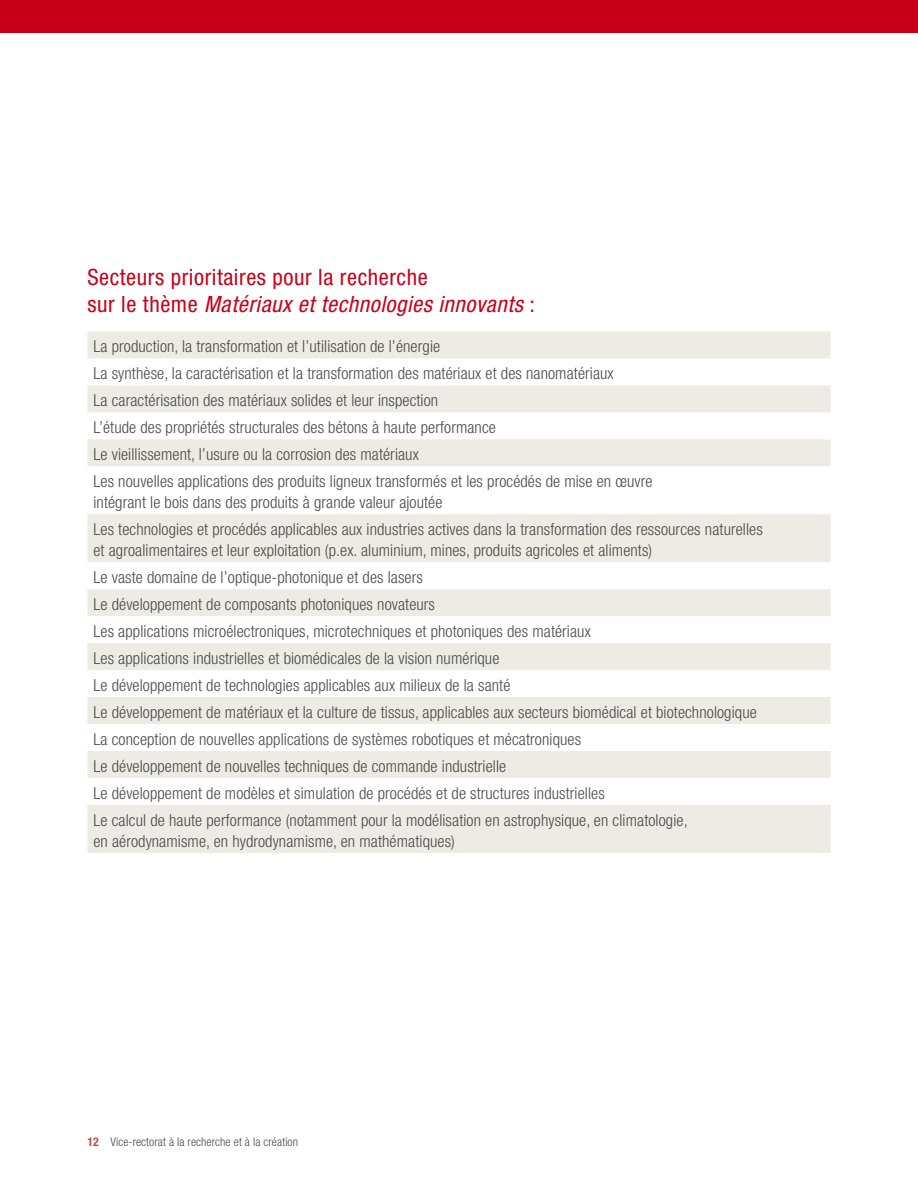
<style>
.page{position:relative;width:918px;height:1188px;background:#fff}
.page>*{position:absolute;margin:0;border:0;box-sizing:border-box;transform-origin:0 0}
.t1{font:condensed 22.5px/27px "Helvetica Neue";color:#c90019}
.t2{font:300 condensed 16.5px/27px "Helvetica Neue";letter-spacing:.005em;color:#4b4b4d}
.t3{font:300 condensed 12px "Helvetica Neue";letter-spacing:.005em;color:#4b4b4d}
.s1{font-style:italic}
.s2{font-weight:700;color:#be4b44}
</style>
<div class="page">
<svg style="left:87px;top:331px;width:744px;height:522px;fill:#eeebe5"></svg>
<div style="left:0;top:0;width:918px;height:33px;background:#c90019"></div>
<h1 class="t1" style="left:87px;top:263px;width:449px">Secteurs prioritaires pour la recherche<br>sur le thème <span class="s1">Matériaux et technologies innovants</span> :</h1>
<p class="t2" style="left:93px;top:333px;width:561px">La production, la transformation et l’utilisation de l’énergie<br>La synthèse, la caractérisation et la transformation des matériaux et des nanomatériaux<br>La caractérisation des matériaux solides et leur inspection<br>L’étude des propriétés structurales des bétons à haute performance<br>Le vieillissement, l’usure ou la corrosion des matériaux<br>Les nouvelles applications des produits ligneux transformés et les procédés de mise en œuvre</p>
<p class="t2" style="left:93px;top:489px;width:671px">intégrant le bois dans des produits à grande valeur ajoutée<br>Les technologies et procédés applicables aux industries actives dans la transformation des ressources naturelles</p>
<p class="t2" style="left:93px;top:537px;width:665px">et agroalimentaires et leur exploitation (p.ex. aluminium, mines, produits agricoles et aliments)<br>Le vaste domaine de l’optique-photonique et des lasers<br>Le développement de composants photoniques novateurs<br>Les applications microélectroniques, microtechniques et photoniques des matériaux<br>Les applications industrielles et biomédicales de la vision numérique<br>Le développement de technologies applicables aux milieux de la santé<br>Le développement de matériaux et la culture de tissus, applicables aux secteurs biomédical et biotechnologique La conception de nouvelles applications de systèmes robotiques et mécatroniques<br>Le développement de nouvelles techniques de commande industrielle<br>Le développement de modèles et simulation de procédés et de structures industrielles<br>Le calcul de haute performance (notamment pour la modélisation en astrophysique, en climatologie,</p>
<p class="t2" style="left:93px;top:827px;width:363px">en aérodynamisme, en hydrodynamisme, en mathématiques)</p>
<p class="t3" style="left:87px;top:1135px;width:212px"><span class="s2">12</span> Vice-rectorat à la recherche et à la création</p>
</div>
